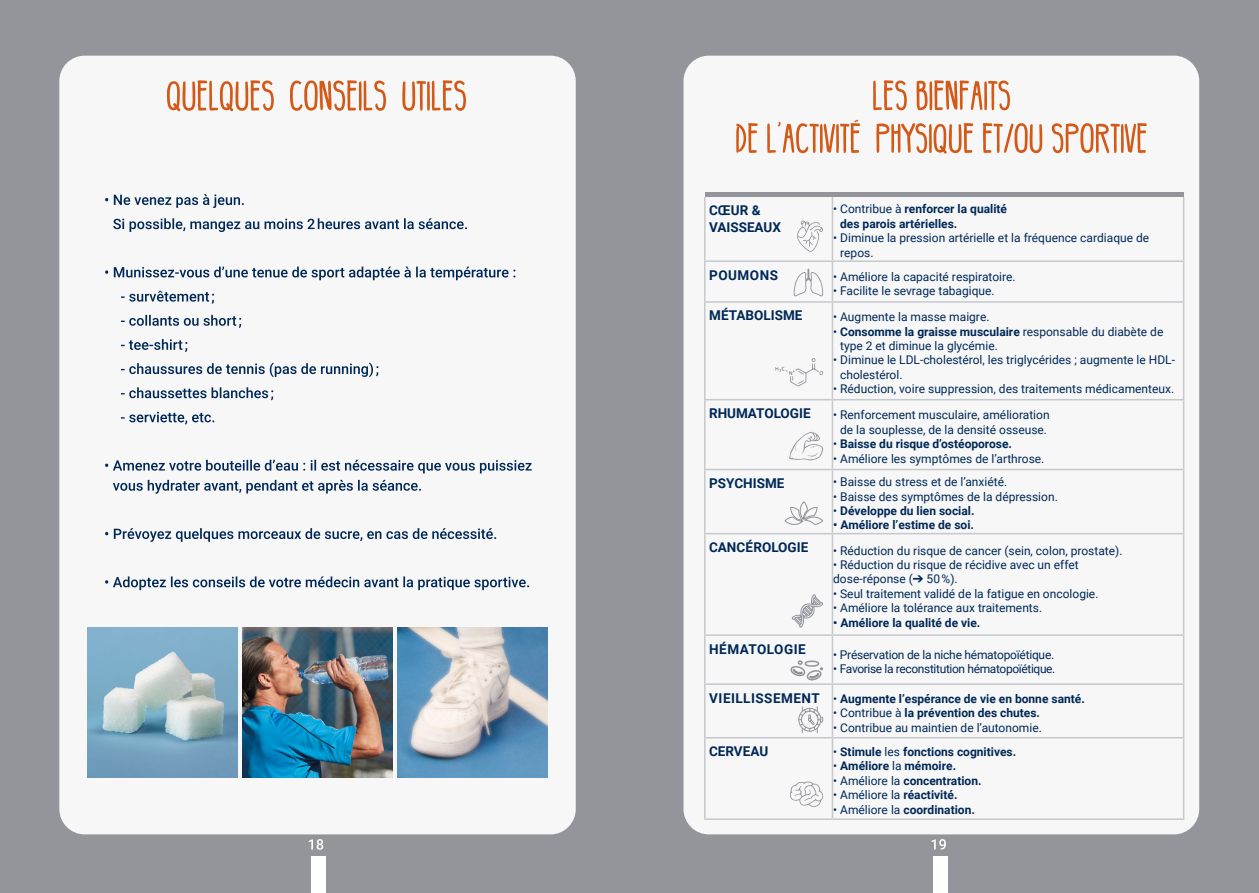
<style>
.page{position:relative;width:1259px;height:893px;background:#fff}
.page>*{position:absolute;margin:0;border:0;box-sizing:border-box;transform-origin:0 0}
.t1{font:700 13.5px/16.2px "Roboto";color:#002856}
.t2{font:700 13.5px "Roboto";letter-spacing:.035em;color:#002856}
.t3{font:12px/14.4px "Roboto";color:#002856}
.t4{font:700 12px/14.4px "Roboto";color:#002856}
.t5{font:12px "Roboto";letter-spacing:-.03em;color:#002856}
.t6{font:12px "Roboto";letter-spacing:-.02em;color:#002856}
.s1{font-weight:400}
.s2{font-weight:700}
.s3{font-size:13.5px}
</style>
<div class="page">
<div style="left:629px;top:0;width:630px;height:893px;background:#94959a"></div>
<div style="left:683px;top:56px;width:516px;height:778px;background:#f7f7f8;border-radius:25px"></div>
<hr style="left:705px;top:193px;width:478px;height:4px;background:#94959a">
<hr style="left:704px;top:197px;width:1px;height:63px;background:#c7c8cc">
<hr style="left:831px;top:197px;width:2px;height:63px;background:#c7c8cc">
<hr style="left:1183px;top:197px;width:1px;height:63px;background:#c7c8cc">
<hr style="left:704px;top:260px;width:128px;height:2px;background:#c7c8cc">
<hr style="left:704px;top:262px;width:1px;height:39px;background:#c7c8cc">
<hr style="left:832px;top:260px;width:352px;height:2px;background:#c7c8cc">
<hr style="left:831px;top:262px;width:2px;height:39px;background:#c7c8cc">
<hr style="left:1183px;top:262px;width:1px;height:39px;background:#c7c8cc">
<hr style="left:704px;top:301px;width:128px;height:2px;background:#c7c8cc">
<hr style="left:704px;top:303px;width:1px;height:96px;background:#c7c8cc">
<hr style="left:832px;top:301px;width:352px;height:2px;background:#c7c8cc">
<hr style="left:831px;top:303px;width:2px;height:96px;background:#c7c8cc">
<hr style="left:1183px;top:303px;width:1px;height:96px;background:#c7c8cc">
<hr style="left:704px;top:399px;width:128px;height:1px;background:#c7c8cc">
<hr style="left:704px;top:400px;width:1px;height:69px;background:#c7c8cc">
<hr style="left:832px;top:399px;width:352px;height:1px;background:#c7c8cc">
<hr style="left:831px;top:400px;width:2px;height:69px;background:#c7c8cc">
<hr style="left:1183px;top:400px;width:1px;height:69px;background:#c7c8cc">
<hr style="left:704px;top:469px;width:128px;height:1px;background:#c7c8cc">
<hr style="left:704px;top:470px;width:1px;height:63px;background:#c7c8cc">
<hr style="left:832px;top:469px;width:352px;height:1px;background:#c7c8cc">
<hr style="left:831px;top:470px;width:2px;height:63px;background:#c7c8cc">
<hr style="left:1183px;top:470px;width:1px;height:63px;background:#c7c8cc">
<hr style="left:704px;top:533px;width:128px;height:1px;background:#c7c8cc">
<hr style="left:704px;top:534px;width:1px;height:100px;background:#c7c8cc">
<hr style="left:832px;top:533px;width:352px;height:1px;background:#c7c8cc">
<hr style="left:831px;top:534px;width:2px;height:100px;background:#c7c8cc">
<hr style="left:1183px;top:534px;width:1px;height:100px;background:#c7c8cc">
<hr style="left:704px;top:634px;width:128px;height:2px;background:#c7c8cc">
<hr style="left:704px;top:636px;width:1px;height:47px;background:#c7c8cc">
<hr style="left:832px;top:634px;width:352px;height:2px;background:#c7c8cc">
<hr style="left:831px;top:636px;width:2px;height:47px;background:#c7c8cc">
<hr style="left:1183px;top:636px;width:1px;height:47px;background:#c7c8cc">
<hr style="left:704px;top:683px;width:128px;height:2px;background:#c7c8cc">
<hr style="left:704px;top:685px;width:1px;height:52px;background:#c7c8cc">
<hr style="left:832px;top:683px;width:352px;height:2px;background:#c7c8cc">
<hr style="left:831px;top:685px;width:2px;height:52px;background:#c7c8cc">
<hr style="left:1183px;top:685px;width:1px;height:52px;background:#c7c8cc">
<hr style="left:704px;top:737px;width:128px;height:1px;background:#c7c8cc">
<hr style="left:704px;top:738px;width:1px;height:80px;background:#c7c8cc">
<hr style="left:832px;top:737px;width:352px;height:1px;background:#c7c8cc">
<hr style="left:831px;top:738px;width:2px;height:80px;background:#c7c8cc">
<hr style="left:1183px;top:738px;width:1px;height:80px;background:#c7c8cc">
<hr style="left:704px;top:818px;width:128px;height:2px;background:#c7c8cc">
<hr style="left:832px;top:818px;width:352px;height:2px;background:#c7c8cc">
<div style="left:0;top:0;width:629px;height:893px;background:#94959a"></div>
<svg style="left:931px;top:839px;width:15px;height:11px"></svg>
<div style="left:933px;top:856px;width:14px;height:37px;background:#fff"></div>
<div style="left:59px;top:56px;width:517px;height:778px;background:#f7f7f8;border-radius:25px"></div>
<svg style="left:736px;top:120px;width:410px;height:34px"></svg>
<svg style="left:873px;top:80px;width:137px;height:31px"></svg>
<svg style="left:167px;top:80px;width:299px;height:31px"></svg>
<svg style="left:105px;top:576px;width:424px;height:14px"></svg>
<svg style="left:105px;top:528px;width:391px;height:14px"></svg>
<svg style="left:113px;top:480px;width:308px;height:14px"></svg>
<svg style="left:105px;top:460px;width:426px;height:13px"></svg>
<svg style="left:121px;top:412px;width:93px;height:13px"></svg>
<svg style="left:121px;top:387px;width:152px;height:13px"></svg>
<svg style="left:121px;top:362px;width:257px;height:15px"></svg>
<svg style="left:121px;top:339px;width:66px;height:13px"></svg>
<svg style="left:121px;top:315px;width:120px;height:13px"></svg>
<svg style="left:121px;top:291px;width:93px;height:13px"></svg>
<svg style="left:105px;top:267px;width:410px;height:13px"></svg>
<svg style="left:113px;top:218px;width:354px;height:14px"></svg>
<svg style="left:105px;top:194px;width:139px;height:14px"></svg>
<svg style="left:775px;top:358px;width:48px;height:28px"></svg>
<svg style="left:309px;top:839px;width:14px;height:11px"></svg>
<div style="left:311px;top:856px;width:15px;height:37px;background:#fff"></div>
<img style="left:242px;top:627px;width:150px;height:150px">
<img style="left:87px;top:627px;width:150px;height:150px">
<img style="left:398px;top:627px;width:149px;height:150px">
<svg style="left:797px;top:220px;width:26px;height:32px"></svg>
<svg style="left:793px;top:268px;width:30px;height:29px"></svg>
<svg style="left:789px;top:432px;width:34px;height:28px"></svg>
<svg style="left:784px;top:501px;width:39px;height:24px"></svg>
<svg style="left:789px;top:594px;width:35px;height:87px"></svg>
<svg style="left:798px;top:706px;width:25px;height:28px"></svg>
<svg style="left:790px;top:781px;width:34px;height:26px"></svg>
<p class="t1" style="left:709px;top:202px;width:73px">CŒUR &amp;<br>VAISSEAUX</p>
<p class="t4" style="left:840px;top:202px;width:168px;text-indent:-7px"><span class="s1">• Contribue à</span> renforcer la qualité des parois artérielles.</p>
<p class="t3" style="left:840px;top:230px;width:310px;text-indent:-7px">• Diminue la pression artérielle et la fréquence cardiaque de repos.</p>
<p class="t2" style="left:709px;top:265px;width:70px">POUMONS</p>
<p class="t3" style="left:833px;top:269px;width:184px">• Améliore la capacité respiratoire.</p>
<p class="t3" style="left:833px;top:283px;width:163px">• Facilite le sevrage tabagique.</p>
<p class="t1" style="left:709px;top:307px;width:95px">MÉTABOLISME</p>
<p class="t3" style="left:833px;top:309px;width:158px">• Augmente la masse maigre.</p>
<p class="t3" style="left:840px;top:324px;width:325px;text-indent:-7px">• <span class="s2">Consomme la graisse musculaire</span> responsable du diabète de type 2 et diminue la glycémie.</p>
<p class="t3" style="left:840px;top:352px;width:336px;text-indent:-7px">• Diminue le LDL-cholestérol, les triglycérides ; augmente le HDL&shy;cholestérol.</p>
<p class="t3" style="left:833px;top:381px;width:342px">• Réduction, voire suppression, des traitements médicamenteux.</p>
<p class="t1" style="left:709px;top:405px;width:103px">RHUMATOLOGIE</p>
<p class="t3" style="left:833px;top:407px;width:218px;text-align:center">• Renforcement musculaire, amélioration de la souplesse, de la densité osseuse.</p>
<p class="t4" style="left:833px;top:436px;width:180px"><span class="s1">•</span> Baisse du risque d’ostéoporose.</p>
<p class="t3" style="left:833px;top:451px;width:213px">• Améliore les symptômes de l’arthrose.</p>
<p class="t1" style="left:709px;top:474px;width:77px">PSYCHISME</p>
<p class="t3" style="left:833px;top:474px;width:176px">• Baisse du stress et de l’anxiété.</p>
<p class="t3" style="left:833px;top:489px;width:226px">• Baisse des symptômes de la dépression.</p>
<p class="t4" style="left:833px;top:503px;width:143px"><span class="s1">•</span> Développe du lien social.</p>
<p class="t4" style="left:833px;top:518px;width:142px">• Améliore l’estime de soi.</p>
<p class="t1" style="left:709px;top:539px;width:101px">CANCÉROLOGIE</p>
<p class="t3" style="left:833px;top:543px;width:291px">• Réduction du risque de cancer (sein, colon, prostate).</p>
<p class="t3" style="left:833px;top:557px;width:247px">• Réduction du risque de récidive avec un effet dose-réponse (➔ 50 %).</p>
<p class="t3" style="left:833px;top:586px;width:267px">• Seul traitement validé de la fatigue en oncologie.</p>
<p class="t3" style="left:833px;top:600px;width:210px">• Améliore la tolérance aux traitements.</p>
<p class="t4" style="left:833px;top:615px;width:149px">• Améliore la qualité de vie.</p>
<p class="t2" style="left:709px;top:639px;width:98px">HÉMATOLOGIE</p>
<p class="t6" style="left:833px;top:646px;width:223px">• Préservation de la niche hématopoïétique.</p>
<p class="t5" style="left:833px;top:660px;width:224px">• Favorise la reconstitution hématopoïétique.</p>
<p class="t4" style="left:709px;top:691px;width:377px"><span class="s3">VIEILLISSEMENT</span> <span class="s1">•</span> Augmente l’espérance de vie en bonne santé.</p>
<p class="t4" style="left:833px;top:705px;width:208px"><span class="s1">• Contribue à</span> la prévention des chutes.</p>
<p class="t3" style="left:833px;top:720px;width:210px">• Contribue au maintien de l’autonomie.</p>
<p class="t1" style="left:709px;top:743px;width:61px">CERVEAU</p>
<p class="t4" style="left:833px;top:744px;width:184px"><span class="s1">•</span> Stimule <span class="s1">les</span> fonctions cognitives.</p>
<p class="t4" style="left:833px;top:758px;width:124px"><span class="s1">•</span> Améliore <span class="s1">la</span> mémoire.</p>
<p class="t4" style="left:833px;top:773px;width:150px"><span class="s1">• Améliore la</span> concentration.</p>
<p class="t3" style="left:833px;top:787px;width:126px">• Améliore la <span class="s2">réactivité.</span></p>
<p class="t4" style="left:833px;top:802px;width:143px"><span class="s1">• Améliore la</span> coordination.</p>
</div>
